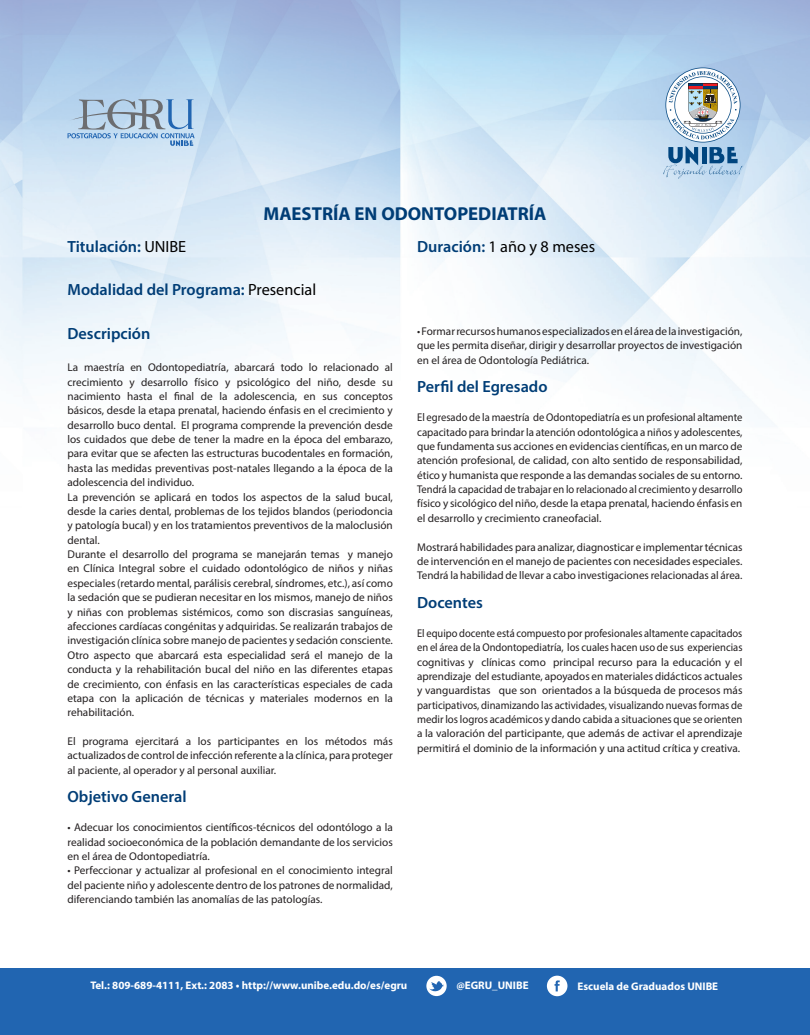
<style>
.page{position:relative;width:810px;height:1035px;background:#fff}
.page>*{position:absolute;margin:0;border:0;box-sizing:border-box;transform-origin:0 0}
.t1{font:700 18.75px "Myriad Pro";color:#003d76}
.t2{font:600 16.25px "Myriad Pro";color:#003d76}
.t3{font:16.25px "Myriad Pro";color:#000}
.t4{font:11.25px/14.4px "Myriad Pro";color:#231f20;text-align:justify}
.t5{font:11.25px/14.4px "Myriad Pro";color:#231f20;text-align:justify;scale:.93 1}
.t6{font:11.25px/14.4px "Myriad Pro";color:#231f20;text-align:justify;scale:.94 1}
.t7{font:700 11px "Myriad Pro";color:#fff}
.s1{font-weight:400;color:#000}
.s2{font-weight:600;color:#003d76}
</style>
<div class="page">
<img style="left:0;top:0;width:810px;height:418px">
<div style="left:0;top:968px;width:810px;height:67px;background:#2165b1"></div>
<svg style="left:426px;top:976px;width:21px;height:20px"></svg>
<svg style="left:547px;top:976px;width:20px;height:20px"></svg>
<svg style="left:663px;top:67px;width:79px;height:111px"></svg>
<svg style="left:67px;top:99px;width:128px;height:48px;background:#a6c0d9"></svg>
<h2 class="t2" style="left:68px;top:236px;width:120px">Titulación: <span class="s1">UNIBE</span></h2>
<h1 class="t1" style="left:264px;top:202px;width:284px">MAESTRÍA EN ODONTOPEDIATRÍA</h1>
<h2 class="t3" style="left:417px;top:236px;width:180px"><span class="s2">Duración:</span> 1 año y 8 meses</h2>
<h2 class="t2" style="left:68px;top:279px;width:250px">Modalidad del Programa: <span class="s1">Presencial</span></h2>
<h2 class="t2" style="left:68px;top:323px;width:84px">Descripción</h2>
<p class="t4" style="left:68px;top:360px;width:327px;text-align:left">La maestría en Odontopediatría, abarcará todo lo relacionado al crecimiento y desarrollo físico y psicológico del niño, desde su nacimiento hasta el final de la adolescencia, en sus conceptos básicos, desde la etapa prenatal, haciendo énfasis en el crecimiento y desarrollo buco dental. El programa comprende la prevención desde los cuidados que debe de tener la madre en la época del embarazo, para evitar que se afecten las estructuras bucodentales en formación, hasta las medidas preventivas post-natales llegando a la época de la adolescencia del individuo.<br>La prevención se aplicará en todos los aspectos de la salud bucal, desde la caries dental, problemas de los tejidos blandos (periodoncia y patología bucal) y en los tratamientos preventivos de la maloclusión dental.<br>Durante el desarrollo del programa se manejarán temas y manejo en Clínica Integral sobre el cuidado odontológico de niños y niñas especiales (retardo mental, parálisis cerebral, síndromes, etc.), así como la sedación que se pudieran necesitar en los mismos, manejo de niños y niñas con problemas sistémicos, como son discrasias sanguíneas, afecciones cardíacas congénitas y adquiridas. Se realizarán trabajos de investigación clínica sobre manejo de pacientes y sedación consciente.<br>Otro aspecto que abarcará esta especialidad será el manejo de la conducta y la rehabilitación bucal del niño en las diferentes etapas de crecimiento, con énfasis en las características especiales de cada etapa con la aplicación de técnicas y materiales modernos en la rehabilitación.</p>
<p class="t4" style="left:68px;top:734px;width:327px">El programa ejercitará a los participantes en los métodos más actualizados de control de infección referente a la clínica, para proteger al paciente, al operador y al personal auxiliar.</p>
<h2 class="t2" style="left:68px;top:787px;width:121px">Objetivo General</h2>
<p class="t4" style="left:68px;top:820px;width:327px">• Adecuar los conocimientos científicos-técnicos del odontólogo a la realidad socioeconómica de la población demandante de los servicios en el área de Odontopediatría.</p>
<p class="t4" style="left:68px;top:863px;width:327px">• Perfeccionar y actualizar al profesional en el conocimiento integral del paciente niño y adolescente dentro de los patrones de normalidad, diferenciando también las anomalías de las patologías.</p>
<p class="t4" style="left:417px;top:324px;width:327px">• Formar recursos humanos especializados en el área de la investigación, que les permita diseñar, dirigir y desarrollar proyectos de investigación en el área de Odontología Pediátrica.</p>
<h2 class="t2" style="left:417px;top:377px;width:132px">Perfil del Egresado</h2>
<p class="t6" style="left:417px;top:410px;width:348px">El egresado de la maestría de Odontopediatría es un profesional altamente capacitado para brindar la atención odontológica a niños y adolescentes, que fundamenta sus acciones en evidencias científicas, en un marco de atención profesional, de calidad, con alto sentido de responsabilidad, ético y humanista que responde a las demandas sociales de su entorno.<br>Tendrá la capacidad de trabajar en lo relacionado al crecimiento y desarrollo físico y sicológico del niño, desde la etapa prenatal, haciendo énfasis en el desarrollo y crecimiento craneofacial.</p>
<p class="t4" style="left:417px;top:539px;width:327px">Mostrará habilidades para analizar, diagnosticar e implementar técnicas de intervención en el manejo de pacientes con necesidades especiales.<br>Tendrá la habilidad de llevar a cabo investigaciones relacionadas al área.</p>
<h2 class="t2" style="left:417px;top:592px;width:67px">Docentes</h2>
<p class="t5" style="left:417px;top:626px;width:351px">El equipo docente está compuesto por profesionales altamente capacitados en el área de la Ondontopediatría, los cuales hacen uso de sus experiencias cognitivas y clínicas como principal recurso para la educación y el aprendizaje del estudiante, apoyados en materiales didácticos actuales y vanguardistas que son orientados a la búsqueda de procesos más participativos, dinamizando las actividades, visualizando nuevas formas de medir los logros académicos y dando cabida a situaciones que se orienten a la valoración del participante, que además de activar el aprendizaje permitirá el dominio de la información y una actitud crítica y creativa.</p>
<p class="t7" style="left:90px;top:978px;width:319px">Tel.: 809-689-4111, Ext.: 2083 • http://www.unibe.edu.do/es/egru</p>
<p class="t7" style="left:456px;top:978px;width:74px">@EGRU_UNIBE</p>
<p class="t7" style="left:578px;top:979px;width:142px">Escuela de Graduados UNIBE</p>
</div>
